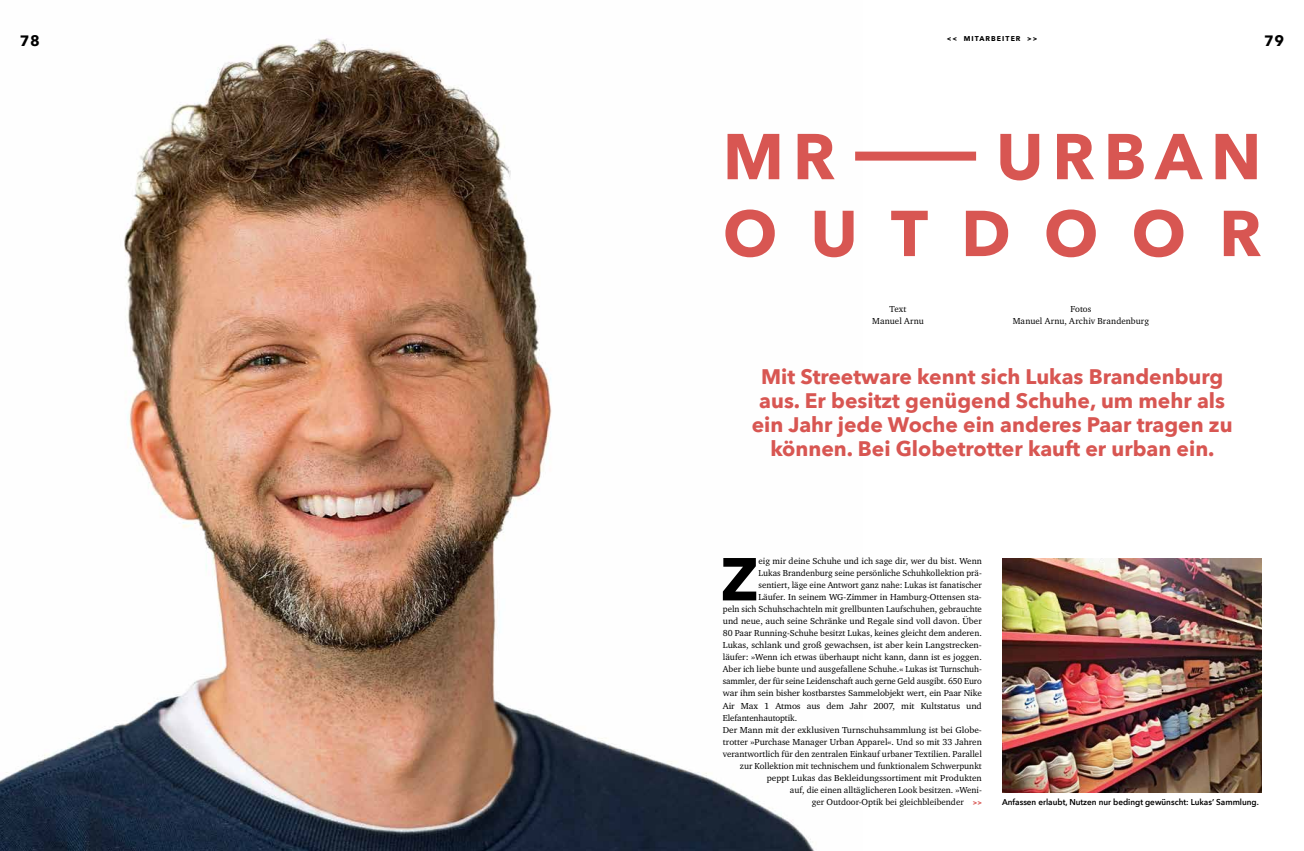
<style>
.page{position:relative;width:1304px;height:851px;background:#fff}
.page>*{position:absolute;margin:0;border:0;box-sizing:border-box;transform-origin:0 0}
.t1{font:700 64px/76.8px "Avenir Next";letter-spacing:.52em;color:#d85652;text-align:right}
.GLO_fliess{font:700 59.8px "Avenir Next";color:#000}
.GLO_vorspann{font:700 21px/24px "Avenir Next";color:#d85652;text-align:center}
.t2{font:700 15px "Avenir Next";color:#000}
.GLO_fliess-2{font:9px "Charter EFOP";color:#000}
.GLO_fliess-3{font:9px "Charter EFOP";color:#000;scale:1.04 1}
.GLO_Autor{font:9px "Charter EFOP";letter-spacing:.01em;color:#000}
.GLO_BU{font:600 8.5px "Avenir Next";color:#000;scale:.96 1}
.t3{font:700 7px "Avenir Next";letter-spacing:.15em;color:#000}
.t4{font:700 7px "Avenir Next";color:#d85652}
</style>
<div class="page">
<img style="left:0;top:38px;width:862px;height:812px">
<img style="left:1002px;top:558px;width:259px;height:234px">
<div style="left:855px;top:152px;width:121px;height:9px;background:#d85652"></div>
<p class="t2" style="left:20px;top:28px;width:21px">78</p>
<p class="t2" style="left:1264px;top:28px;width:21px">79</p>
<p class="t3" style="left:947px;top:33px;width:92px">&lt;&lt; MITARBEITER &gt;&gt;</p>
<p class="t1" style="left:723px;top:117px;width:540px">URBAN<br>OUTDOOR</p>
<p class="t1" style="left:723px;top:117px;width:114px">MR</p>
<p class="GLO_Autor" style="left:890px;top:303px;width:19px">Text</p>
<p class="GLO_Autor" style="left:872px;top:315px;width:53px">Manuel Arnu</p>
<p class="GLO_Autor" style="left:1070px;top:303px;width:22px">Fotos</p>
<p class="GLO_Autor" style="left:1013px;top:315px;width:138px">Manuel Arnu, Archiv Brandenburg</p>
<p class="GLO_vorspann" style="left:752px;top:364px;width:482px">Mit Streetware kennt sich Lukas Brandenburg aus. Er besitzt genügend Schuhe, um mehr als ein Jahr jede Woche ein anderes Paar tragen zu können. Bei Globetrotter kauft er urban ein.</p>
<p class="GLO_fliess" style="left:721px;top:527px;width:40px">Z</p>
<p class="GLO_fliess-2" style="left:759px;top:555px;width:225px">eig mir deine Schuhe und ich sage dir, wer du bist. Wenn</p>
<p class="GLO_fliess-2" style="left:759px;top:567px;width:225px">Lukas Brandenburg seine persönliche Schuhkollektion prä-</p>
<p class="GLO_fliess-2" style="left:759px;top:579px;width:225px">sentiert, läge eine Antwort ganz nahe: Lukas ist fanatischer</p>
<p class="GLO_fliess-2" style="left:759px;top:591px;width:225px">Läufer. In seinem WG-Zimmer in Hamburg-Ottensen sta-</p>
<p class="GLO_fliess-2" style="left:723px;top:603px;width:261px">peln sich Schuhschachteln mit grellbunten Laufschuhen, gebrauchte</p>
<p class="GLO_fliess-2" style="left:723px;top:615px;width:260px">und neue, auch seine Schränke und Regale sind voll davon. Über</p>
<p class="GLO_fliess-2" style="left:723px;top:627px;width:261px">80 Paar Running-Schuhe besitzt Lukas, keines gleicht dem anderen.</p>
<p class="GLO_fliess-3" style="left:723px;top:639px;width:251px">Lukas, schlank und groß gewachsen, ist aber kein Langstrecken-</p>
<p class="GLO_fliess-2" style="left:723px;top:651px;width:261px">läufer: »Wenn ich etwas überhaupt nicht kann, dann ist es joggen.</p>
<p class="GLO_fliess-2" style="left:723px;top:663px;width:261px">Aber ich liebe bunte und ausgefallene Schuhe.« Lukas ist Turnschuh-</p>
<p class="GLO_fliess-2" style="left:723px;top:675px;width:261px">sammler, der für seine Leidenschaft auch gerne Geld ausgibt. 650 Euro</p>
<p class="GLO_fliess-2" style="left:723px;top:687px;width:261px">war ihm sein bisher kostbarstes Sammelobjekt wert, ein Paar Nike</p>
<p class="GLO_fliess-3" style="left:723px;top:699px;width:251px">Air Max 1 Atmos aus dem Jahr 2007, mit Kultstatus und</p>
<p class="GLO_fliess-2" style="left:723px;top:711px;width:76px">Elefantenhautoptik.</p>
<p class="GLO_fliess-2" style="left:723px;top:723px;width:260px">Der Mann mit der exklusiven Turnschuhsammlung ist bei Globe-</p>
<p class="GLO_fliess-2" style="left:723px;top:735px;width:261px">trotter »Purchase Manager Urban Apparel«. Und so mit 33 Jahren</p>
<p class="GLO_fliess-2" style="left:723px;top:747px;width:261px">verantwortlich für den zentralen Einkauf urbaner Textilien. Parallel</p>
<p class="GLO_fliess-2" style="left:740px;top:759px;width:244px">zur Kollektion mit technischem und funktionalem Schwerpunkt</p>
<p class="GLO_fliess-2" style="left:767px;top:771px;width:216px">peppt Lukas das Bekleidungssortiment mit Produkten</p>
<p class="GLO_fliess-2" style="left:790px;top:783px;width:194px">auf, die einen alltäglicheren Look besitzen. »Weni-</p>
<p class="GLO_fliess-2" style="left:812px;top:795px;width:153px">ger Outdoor-Optik bei gleichbleibender</p>
<p class="t4" style="left:973px;top:795px;width:11px">&gt;&gt;</p>
<p class="GLO_BU" style="left:1002px;top:794px;width:269px">Anfassen erlaubt, Nutzen nur bedingt gewünscht: Lukas’ Sammlung.</p>
</div>
